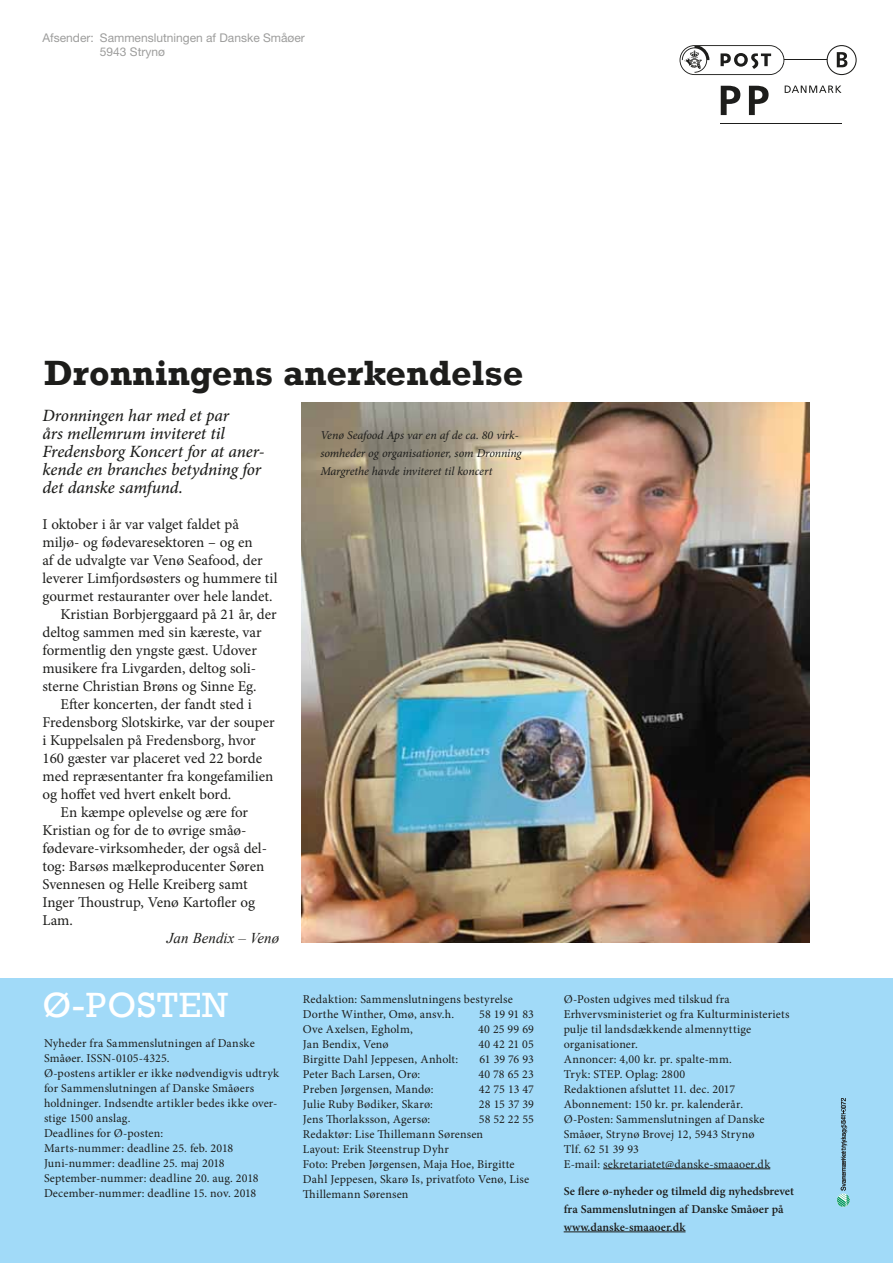
<style>
.page{position:relative;width:893px;height:1263px;background:#fff}
.page>*{position:absolute;margin:0;border:0;box-sizing:border-box;transform-origin:0 0}
.t1{font:700 36px "Rockwell";color:#1d1d1b}
.t2{font:36px "Rockwell";letter-spacing:.025em;color:#fff}
.t3{font:italic 500 17.25px/18px "Minion Pro";letter-spacing:-.005em;color:#1d1d1b}
.t4{font:15px "Minion Pro";color:#1d1d1b}
.t5{font:italic 15px "Times New Roman";color:#1d1d1b}
.t6{font:12px/15px "Minion Pro";letter-spacing:.01em;color:#1d1d1b}
.t7{font:italic 12px/18px "Minion Pro";letter-spacing:-.005em;color:#1d1d1b}
.t8{font:600 12px/18px "Minion Pro";color:#1d1d1b}
.t9{font:12px/14.4px "Helvetica Neue";color:#9d9d9c}
</style>
<div class="page">
<div style="left:0;top:979px;width:893px;height:284px;background:#a1daf8"></div>
<hr style="left:603px;top:1168px;width:167px;height:1px;background:#1d1d1b">
<hr style="left:564px;top:1231px;width:121px;height:1px;background:#1d1d1b">
<svg style="left:837px;top:1098px;width:13px;height:109px"></svg>
<svg style="left:785px;top:86px;width:56px;height:7px"></svg>
<hr style="left:784px;top:60px;width:58px;height:1px;background:#1d1d1b">
<hr style="left:720px;top:123px;width:122px;height:1px;background:#1d1d1b">
<svg style="left:721px;top:86px;width:19px;height:29px"></svg>
<svg style="left:749px;top:86px;width:20px;height:29px"></svg>
<svg style="left:680px;top:45px;width:104px;height:30px"></svg>
<svg style="left:827px;top:46px;width:29px;height:29px"></svg>
<div style="left:827px;top:45px;width:30px;height:30px;border:1px solid #1d1d1b;border-radius:50%"></div>
<svg style="left:837px;top:52px;width:10px;height:15px"></svg>
<img style="left:301px;top:403px;width:508px;height:540px">
<p class="t9" style="left:100px;top:30px;width:206px;text-indent:-57px">Afsender: Sammenslutningen af Danske Småøer<br>5943 Strynø</p>
<h1 class="t1" style="left:44px;top:351px;width:481px">Dronningens anerkendelse</h1>
<p class="t7" style="left:320px;top:426px;width:203px">Venø Seafood Aps var en af de ca. 80 virk&shy;somheder og organisationer, som Dronning<br>Margrethe havde inviteret til koncert</p>
<h2 class="t3" style="left:43px;top:406px;width:224px">Dronningen har med et par<br>års mellemrum inviteret til<br>Fredensborg Koncert for at aner&shy;kende en branches betydning for det danske samfund.</h2>
<p class="t4" style="left:43px;top:514px;width:198px">I oktober i år var valget faldet på</p>
<p class="t4" style="left:43px;top:532px;width:212px">miljø- og fødevaresektoren – og en</p>
<p class="t4" style="left:43px;top:550px;width:222px">af de udvalgte var Venø Seafood, der</p>
<p class="t4" style="left:43px;top:568px;width:236px">leverer Limfjordsøsters og hummere til</p>
<p class="t4" style="left:43px;top:586px;width:231px">gourmet restauranter over hele landet.</p>
<p class="t4" style="left:61px;top:604px;width:218px">Kristian Borbjerggaard på 21 år, der</p>
<p class="t4" style="left:43px;top:622px;width:221px">deltog sammen med sin kæreste, var</p>
<p class="t4" style="left:43px;top:640px;width:216px">formentlig den yngste gæst. Udover</p>
<p class="t4" style="left:43px;top:658px;width:215px">musikere fra Livgarden, deltog soli-</p>
<p class="t4" style="left:43px;top:676px;width:216px">sterne Christian Brøns og Sinne Eg.</p>
<p class="t4" style="left:61px;top:694px;width:193px">Efter koncerten, der fandt sted i</p>
<p class="t4" style="left:43px;top:712px;width:234px">Fredensborg Slotskirke, var der souper</p>
<p class="t4" style="left:43px;top:730px;width:215px">i Kuppelsalen på Fredensborg, hvor</p>
<p class="t4" style="left:43px;top:748px;width:221px">160 gæster var placeret ved 22 borde</p>
<p class="t4" style="left:43px;top:766px;width:232px">med repræsentanter fra kongefamilien</p>
<p class="t4" style="left:43px;top:784px;width:190px">og hoffet ved hvert enkelt bord.</p>
<p class="t4" style="left:61px;top:802px;width:189px">En kæmpe oplevelse og ære for</p>
<p class="t4" style="left:43px;top:820px;width:206px">Kristian og for de to øvrige småø-</p>
<p class="t4" style="left:43px;top:838px;width:226px">fødevare-virksomheder, der også del-</p>
<p class="t4" style="left:43px;top:856px;width:223px">tog: Barsøs mælkeproducenter Søren</p>
<p class="t4" style="left:43px;top:874px;width:207px">Svennesen og Helle Kreiberg samt</p>
<p class="t4" style="left:43px;top:892px;width:214px">Inger Thoustrup, Venø Kartofler og</p>
<p class="t4" style="left:43px;top:910px;width:32px">Lam.</p>
<p class="t5" style="left:167px;top:927px;width:114px">Jan Bendix – Venø</p>
<h1 class="t2" style="left:43px;top:984px;width:187px">Ø-POSTEN</h1>
<p class="t6" style="left:44px;top:1036px;width:237px">Nyheder fra Sammenslutningen af Danske Småøer. ISSN-0105-4325.<br>Ø-postens artikler er ikke nødvendigvis udtryk for Sammenslutningen af Danske Småøers holdninger. Indsendte artikler bedes ikke over&shy;stige 1500 anslag.<br>Deadlines for Ø-posten:<br>Marts-nummer: deadline 25. feb. 2018<br>Juni-nummer: deadline 25. maj 2018<br>September-nummer: deadline 20. aug. 2018<br>December-nummer: deadline 15. nov. 2018</p>
<p class="t6" style="left:303px;top:991px;width:211px">Redaktion: Sammenslutningens bestyrelse<br>Dorthe Winther, Omø, ansv.h.</p>
<p class="t6" style="left:479px;top:1006px;width:56px">58 19 91 83</p>
<p class="t6" style="left:303px;top:1021px;width:111px">Ove Axelsen, Egholm,</p>
<p class="t6" style="left:478px;top:1021px;width:57px">40 25 99 69</p>
<p class="t6" style="left:303px;top:1036px;width:87px">Jan Bendix, Venø</p>
<p class="t6" style="left:478px;top:1036px;width:57px">40 42 21 05</p>
<p class="t6" style="left:303px;top:1051px;width:157px">Birgitte Dahl Jeppesen, Anholt:</p>
<p class="t6" style="left:479px;top:1051px;width:56px">61 39 76 93</p>
<p class="t6" style="left:303px;top:1066px;width:119px">Peter Bach Larsen, Orø:</p>
<p class="t6" style="left:478px;top:1066px;width:57px">40 78 65 23</p>
<p class="t6" style="left:303px;top:1081px;width:132px">Preben Jørgensen, Mandø:</p>
<p class="t6" style="left:479px;top:1081px;width:57px">42 75 13 47</p>
<p class="t6" style="left:303px;top:1096px;width:132px">Julie Ruby Bødiker, Skarø:</p>
<p class="t6" style="left:479px;top:1096px;width:56px">28 15 37 39</p>
<p class="t6" style="left:303px;top:1111px;width:129px">Jens Thorlaksson, Agersø:</p>
<p class="t6" style="left:303px;top:1111px;width:233px;text-indent:176px">58 52 22 55<br>Redaktør: Lise Thillemann Sørensen<br>Layout: Erik Steenstrup Dyhr<br>Foto: Preben Jørgensen, Maja Hoe, Birgitte<br>Dahl Jeppesen, Skarø Is, privatfoto Venø, Lise<br>Thillemann Sørensen</p>
<p class="t6" style="left:564px;top:991px;width:227px">Ø-Posten udgives med tilskud fra Erhvervsministeriet og fra Kulturministeriets pulje til landsdækkende almennyttige organisationer.<br>Annoncer: 4,00 kr. pr. spalte-mm.<br>Tryk: STEP. Oplag: 2800<br>Redaktionen afsluttet 11. dec. 2017<br>Abonnement: 150 kr. pr. kalenderår.<br>Ø-Posten: Sammenslutningen af Danske Småøer, Strynø Brovej 12, 5943 Strynø<br>Tlf. 62 51 39 93<br>E-mail: sekretariatet@danske-smaaoer.dk</p>
<p class="t8" style="left:564px;top:1182px;width:232px">Se flere ø-nyheder og tilmeld dig nyhedsbrevet fra Sammenslutningen af Danske Småøer på www.danske-smaaoer.dk</p>
</div>
